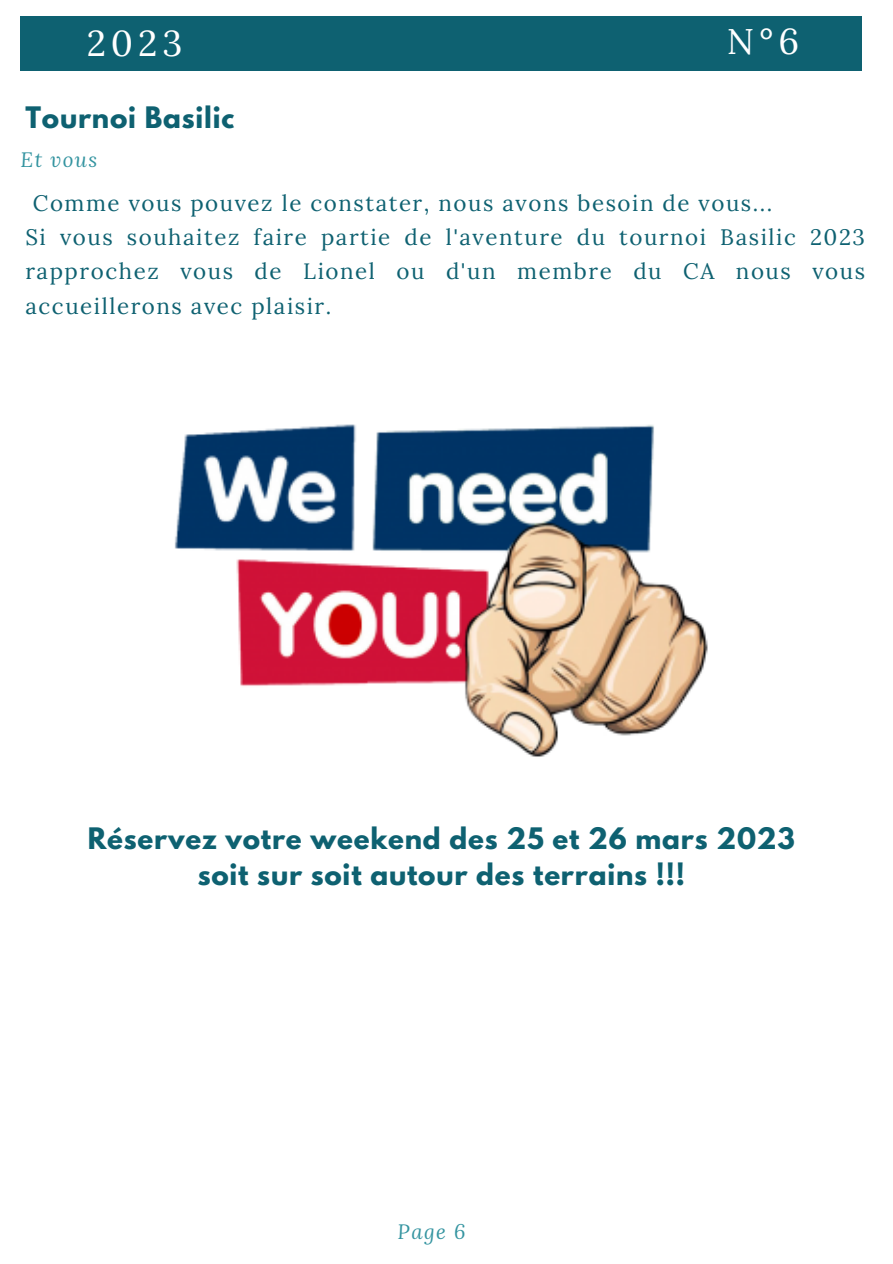
<style>
.page{position:relative;width:893px;height:1264px;background:#fff}
.page>*{position:absolute;margin:0;border:0;box-sizing:border-box;transform-origin:0 0}
.t1{font:35.85px "Lora";color:#fff}
.t2{font:700 26.25px/36px "League Spartan";letter-spacing:.03em;color:#0e6171;text-align:center}
.t3{font:22.35px/34.3px "Lora";letter-spacing:.07em;color:#0e6171}
.t4{font:italic 20.55px "Lora";letter-spacing:.07em;color:#3494a0}
</style>
<div class="page">
<div style="left:21px;top:17px;width:840px;height:54px;background:#0e6171"></div>
<img style="left:174px;top:424px;width:534px;height:333px">
<h1 class="t1" style="left:87px;top:20px;width:97px">2023</h1>
<h1 class="t1" style="left:726px;top:18px;width:74px">N°6</h1>
<p class="t2" style="left:25px;top:103px;width:210px">Tournoi Basilic</p>
<p class="t4" style="left:21px;top:146px;width:78px">Et vous</p>
<p class="t3" style="left:25px;top:185px;width:841px;text-indent:7px">Comme vous pouvez le constater, nous avons besoin de vous...<br>Si vous souhaitez faire partie de l'aventure du tournoi Basilic 2023 rapprochez vous de Lionel ou d'un membre du CA nous vous accueillerons avec plaisir.</p>
<p class="t2" style="left:88px;top:824px;width:708px">Réservez votre weekend des 25 et 26 mars 2023 soit sur soit autour des terrains !!!</p>
<p class="t4" style="left:397px;top:1217px;width:70px">Page 6</p>
</div>
